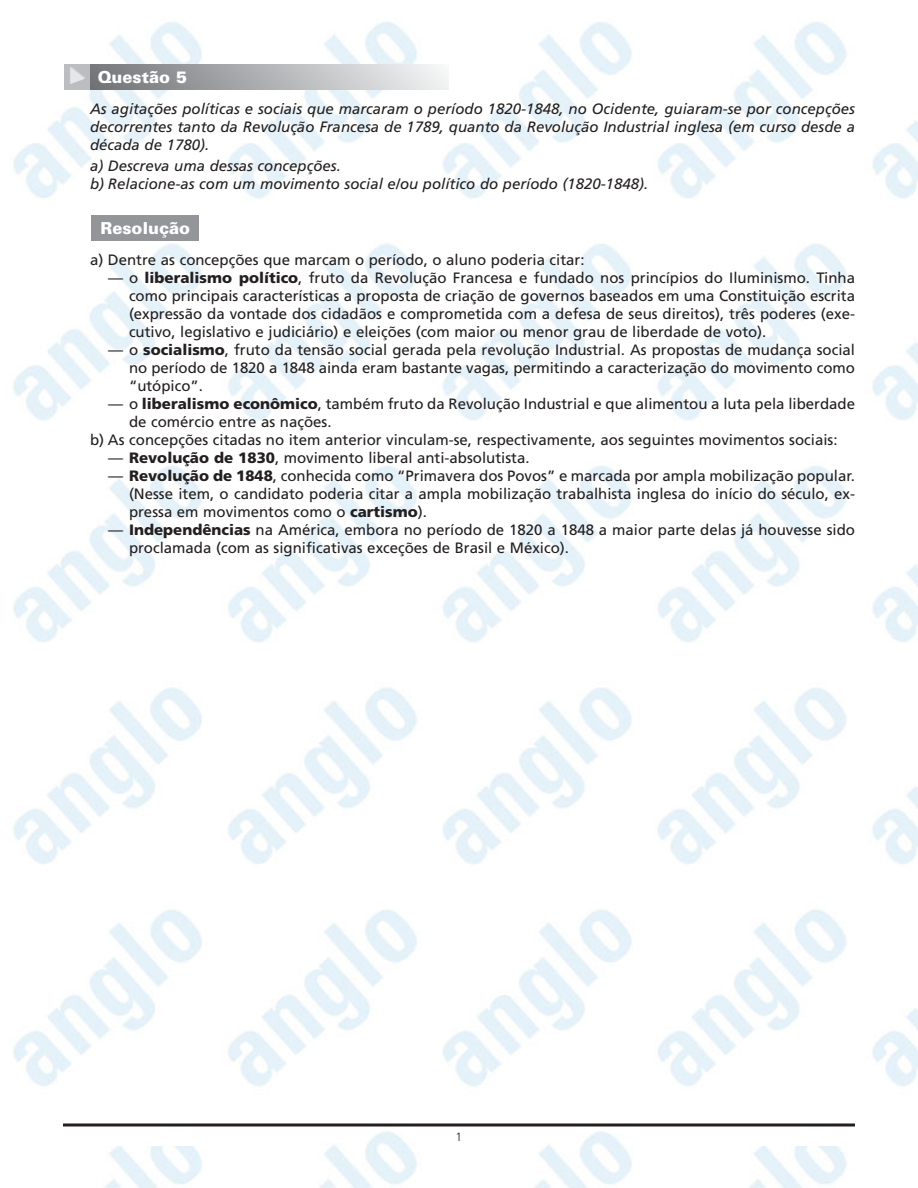
<style>
.page{position:relative;width:918px;height:1188px;background:#fff}
.page>*{position:absolute;margin:0;border:0;box-sizing:border-box;transform-origin:0 0}
.t1{font:900 16.5px "Univers";color:#fff}
.t2{font:15px/18px "Frutiger";color:#231f20;text-align:justify}
.t3{font:italic 15px/18px "Frutiger";color:#231f20;text-align:justify}
.t4{font:300 12px "Frutiger";color:#231f20}
.s1{font-weight:900}
</style>
<div class="page">
<img style="left:13px;top:22px;width:905px;height:1166px">
<hr style="left:63px;top:1124px;width:792px;height:2px;background:#231f20">
<div style="left:63px;top:1131px;width:144px;height:15px;background:#fff"></div>
<div style="left:747px;top:1131px;width:108px;height:15px;background:#fff"></div>
<div style="left:92px;top:215px;width:108px;height:26px;background:#939598"></div>
<div style="left:89px;top:64px;width:360px;height:26px;background:linear-gradient(to right,#717376,#f3f4f5)"></div>
<div style="left:64px;top:64px;width:26px;height:26px;background:#bbbdc0"></div>
<p class="t1" style="left:98px;top:71px;width:91px">Questão 5</p>
<p class="t3" style="left:90px;top:101px;width:767px">As agitações políticas e sociais que marcaram o período 1820-1848, no Ocidente, guiaram-se por concepções decorrentes tanto da Revolução Francesa de 1789, quanto da Revolução Industrial inglesa (em curso desde a década de 1780).</p>
<p class="t3" style="left:90px;top:158px;width:560px">a) Descreva uma dessas concepções.<br>b) Relacione-as com um movimento social e/ou político do período (1820-1848).</p>
<p class="t1" style="left:100px;top:222px;width:91px">Resolução</p>
<p class="t2" style="left:90px;top:252px;width:496px">a) Dentre as concepções que marcam o período, o aluno poderia citar:</p>
<p class="t2" style="left:129px;top:270px;width:728px;text-indent:-21px">— o <span class="s1">liberalismo político</span>, fruto da Revolução Francesa e fundado nos princípios do Iluminismo. Tinha como principais características a proposta de criação de governos baseados em uma Constituição escrita (expressão da vontade dos cidadãos e comprometida com a defesa de seus direitos), três poderes (exe&shy;cutivo, legislativo e judiciário) e eleições (com maior ou menor grau de liberdade de voto).</p>
<p class="t2" style="left:129px;top:342px;width:728px;text-indent:-21px">— o <span class="s1">socialismo</span>, fruto da tensão social gerada pela revolução Industrial. As propostas de mudança social no período de 1820 a 1848 ainda eram bastante vagas, permitindo a caracterização do movimento como “utópico”.</p>
<p class="t2" style="left:108px;top:396px;width:749px">— o <span class="s1">liberalismo econômico</span>, também fruto da Revolução Industrial e que alimentou a luta pela liberdade</p>
<p class="t2" style="left:129px;top:414px;width:204px">de comércio entre as nações.</p>
<p class="t2" style="left:90px;top:432px;width:749px">b) As concepções citadas no item anterior vinculam-se, respectivamente, aos seguintes movimentos sociais:</p>
<p class="t2" style="left:108px;top:450px;width:423px">— <span class="s1">Revolução de 1830</span>, movimento liberal anti-absolutista.</p>
<p class="t2" style="left:129px;top:468px;width:728px;text-indent:-21px">— <span class="s1">Revolução de 1848</span>, conhecida como “Primavera dos Povos” e marcada por ampla mobilização popular. (Nesse item, o candidato poderia citar a ampla mobilização trabalhista inglesa do início do século, ex&shy;pressa em movimentos como o <span class="s1">cartismo</span>).</p>
<p class="t2" style="left:129px;top:522px;width:728px;text-indent:-21px">— <span class="s1">Independências</span> na América, embora no período de 1820 a 1848 a maior parte delas já houvesse sido proclamada (com as significativas exceções de Brasil e México).</p>
<p class="t4" style="left:456px;top:1132px;width:8px">1</p>
</div>
